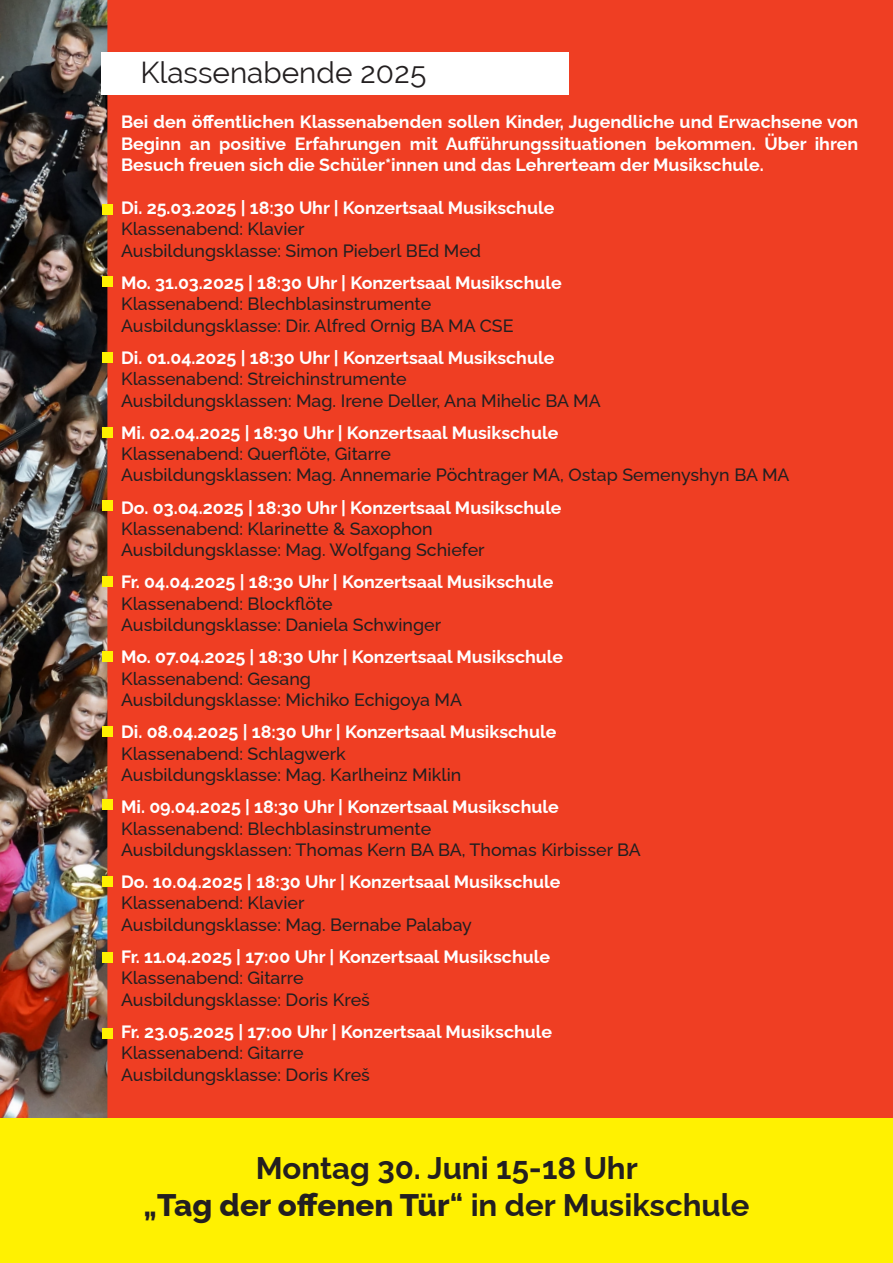
<style>
.page{position:relative;width:893px;height:1263px;background:#fff}
.page>*{position:absolute;margin:0;border:0;box-sizing:border-box;transform-origin:0 0}
.t1{font:700 31.2px/37.5px "Raleway";color:#231f20;text-align:center}
.t2{font:29.7px "Raleway";color:#231f20}
.t3{font:500 17.85px/21.5px "Raleway";color:#231f20}
.t4{font:700 17.85px/21.5px "Raleway";color:#fff;text-align:justify}
.s1{font-weight:700;color:#fff}
.s2{font-weight:800}
</style>
<div class="page">
<div style="left:0;top:0;width:893px;height:1240px;background:#ef3e23"></div>
<img style="left:0;top:0;width:107px;height:1119px">
<div style="left:101px;top:53px;width:468px;height:42px;background:#fff"></div>
<div style="left:102px;top:204px;width:11px;height:11px;background:#fff101"></div>
<div style="left:102px;top:276px;width:11px;height:11px;background:#fff101"></div>
<div style="left:102px;top:352px;width:11px;height:11px;background:#fff101"></div>
<div style="left:102px;top:427px;width:11px;height:11px;background:#fff101"></div>
<div style="left:102px;top:500px;width:11px;height:11px;background:#fff101"></div>
<div style="left:102px;top:651px;width:11px;height:11px;background:#fff101"></div>
<div style="left:102px;top:576px;width:11px;height:11px;background:#fff101"></div>
<div style="left:102px;top:726px;width:11px;height:11px;background:#fff101"></div>
<div style="left:102px;top:876px;width:11px;height:11px;background:#fff101"></div>
<div style="left:102px;top:799px;width:11px;height:11px;background:#fff101"></div>
<div style="left:102px;top:951px;width:11px;height:11px;background:#fff101"></div>
<div style="left:102px;top:1028px;width:11px;height:11px;background:#fff101"></div>
<div style="left:0;top:1119px;width:893px;height:144px;background:#fff101"></div>
<p class="t2" style="left:140px;top:55px;width:287px">Klassenabende 2025</p>
<p class="t4" style="left:121px;top:109px;width:739px">Bei den öffentlichen Klassenabenden sollen Kinder, Jugendliche und Erwachsene von Beginn an positive Erfahrungen mit Aufführungssituationen bekommen. Über ihren Besuch freuen sich die Schüler*innen und das Lehrerteam der Musikschule.</p>
<p class="t3" style="left:121px;top:195px;width:435px"><span class="s1">Di. 25.03.2025 | 18:30 Uhr | Konzertsaal Musikschule<br></span>Klassenabend: Klavier<br>Ausbildungsklasse: Simon Pieberl BEd Med</p>
<p class="t3" style="left:121px;top:270px;width:442px"><span class="s1">Mo. 31.03.2025 | 18:30 Uhr | Konzertsaal Musikschule<br></span>Klassenabend: Blechblasinstrumente<br>Ausbildungsklasse: Dir. Alfred Ornig BA MA CSE</p>
<p class="t3" style="left:121px;top:345px;width:481px"><span class="s1">Di. 01.04.2025 | 18:30 Uhr | Konzertsaal Musikschule<br></span>Klassenabend: Streichinstrumente<br>Ausbildungsklassen: Mag. Irene Deller, Ana Mihelic BA MA</p>
<p class="t3" style="left:121px;top:420px;width:670px"><span class="s1">Mi. 02.04.2025 | 18:30 Uhr | Konzertsaal Musikschule<br></span>Klassenabend: Querflöte, Gitarre<br>Ausbildungsklassen: Mag. Annemarie Pöchtrager MA, Ostap Semenyshyn BA MA</p>
<p class="t3" style="left:121px;top:494px;width:442px"><span class="s1">Do. 03.04.2025 | 18:30 Uhr | Konzertsaal Musikschule<br></span>Klassenabend: Klarinette &amp; Saxophon<br>Ausbildungsklasse: Mag. Wolfgang Schiefer</p>
<p class="t3" style="left:121px;top:569px;width:434px"><span class="s1">Fr. 04.04.2025 | 18:30 Uhr | Konzertsaal Musikschule<br></span>Klassenabend: Blockflöte<br>Ausbildungsklasse: Daniela Schwinger</p>
<p class="t3" style="left:121px;top:644px;width:444px"><span class="s1">Mo. 07.04.2025 | 18:30 Uhr | Konzertsaal Musikschule<br></span>Klassenabend: Gesang<br>Ausbildungsklasse: Michiko Echigoya MA</p>
<p class="t3" style="left:121px;top:719px;width:437px"><span class="s1">Di. 08.04.2025 | 18:30 Uhr | Konzertsaal Musikschule<br></span>Klassenabend: Schlagwerk<br>Ausbildungsklasse: Mag. Karlheinz Miklin</p>
<p class="t3" style="left:121px;top:794px;width:521px"><span class="s1">Mi. 09.04.2025 | 18:30 Uhr | Konzertsaal Musikschule<br></span>Klassenabend: Blechblasinstrumente<br>Ausbildungsklassen: Thomas Kern BA BA, Thomas Kirbisser BA</p>
<p class="t3" style="left:121px;top:869px;width:441px"><span class="s1">Do. 10.04.2025 | 18:30 Uhr | Konzertsaal Musikschule<br></span>Klassenabend: Klavier<br>Ausbildungsklasse: Mag. Bernabe Palabay</p>
<p class="t3" style="left:121px;top:944px;width:430px"><span class="s1">Fr. 11.04.2025 | 17:00 Uhr | Konzertsaal Musikschule<br></span>Klassenabend: Gitarre<br>Ausbildungsklasse: Doris Kreš</p>
<p class="t3" style="left:121px;top:1019px;width:433px"><span class="s1">Fr. 23.05.2025 | 17:00 Uhr | Konzertsaal Musikschule<br></span>Klassenabend: Gitarre<br>Ausbildungsklasse: Doris Kreš</p>
<p class="t1" style="left:144px;top:1145px;width:607px">Montag 30. Juni 15-18 Uhr<br>„<span class="s2">Tag der offenen Tür</span>“ in der Musikschule</p>
</div>
